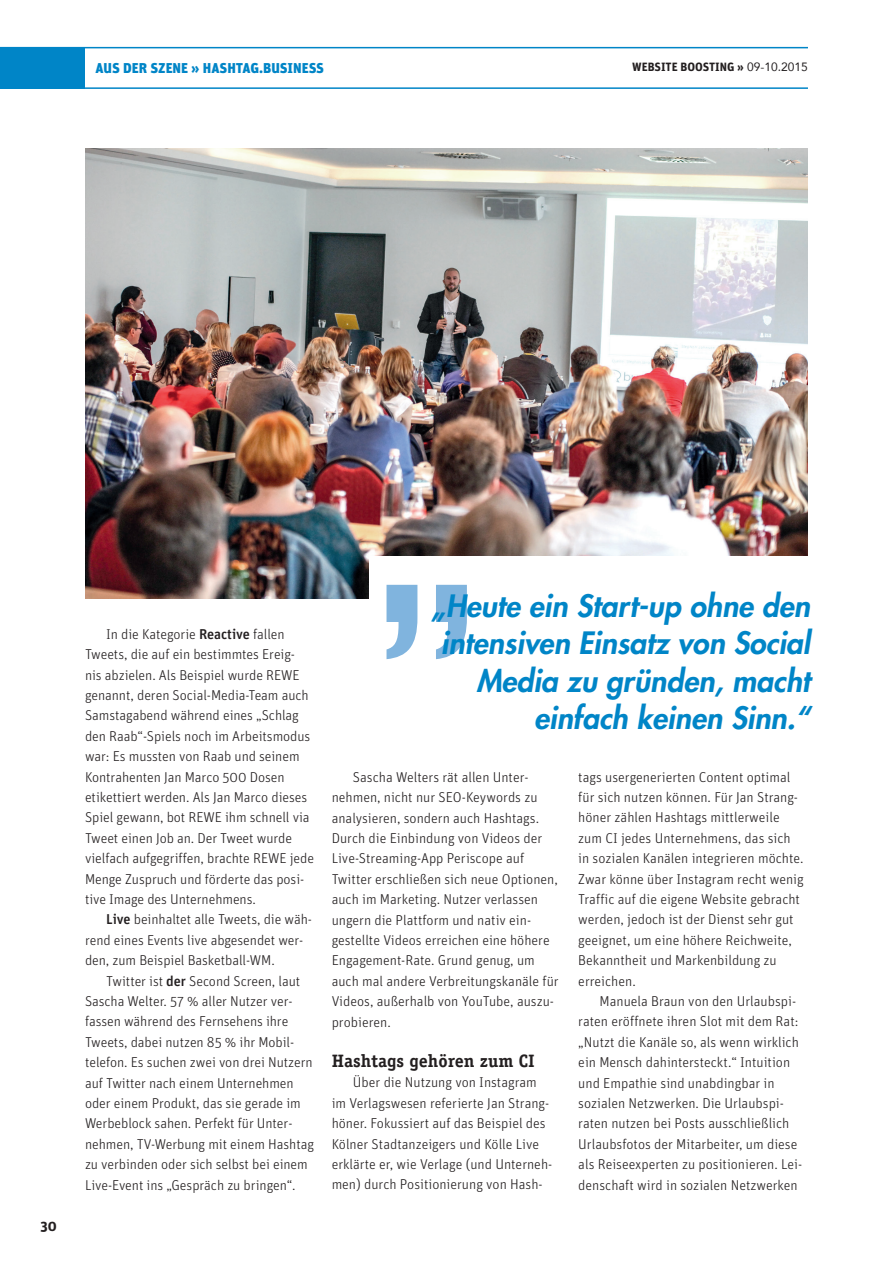
<style>
.page{position:relative;width:893px;height:1263px;background:#fff}
.page>*{position:absolute;margin:0;border:0;box-sizing:border-box;transform-origin:0 0}
.t1{font:italic 800 30px/37.5px "Futura Std";color:#0085c7;text-align:right}
.t2{font:700 18px "Officina Serif Std";color:#231f20}
.t3{font:300 14.25px/20.4px "Unit";color:#231f20}
.t4{font:900 14.25px "Unit";color:#0085c7}
.t5{font:700 14.25px "Unit";color:#231f20}
.t6{font:700 12px "Unit";color:#231f20}
.s1{font-family:"Avenir";font-weight:400}
.s2{font-weight:500}
</style>
<div class="page">
<div style="left:0;top:47px;width:85px;height:41px;background:#0085c7"></div>
<hr style="left:0;top:47px;width:808px;height:1px;background:#0085c7">
<hr style="left:0;top:87px;width:808px;height:2px;background:#0085c7">
<img style="left:85px;top:148px;width:723px;height:450px">
<div style="left:370px;top:556px;width:472px;height:72px;background:#fff"></div>
<svg style="left:386px;top:585px;width:81px;height:74px"></svg>
<p class="t4" style="left:96px;top:59px;width:230px">AUS DER SZENE » HASHTAG.BUSINESS</p>
<p class="t6" style="left:632px;top:59px;width:177px">WEBSITE BOOSTING » <span class="s1">09-10.2015</span></p>
<p class="t5" style="left:41px;top:1216px;width:18px">30</p>
<p class="t3" style="left:85px;top:624px;width:231px;text-indent:21px">In die Kategorie <span class="s2">Reactive</span> fallen Tweets, die auf ein bestimmtes Ereig&shy;nis abzielen. Als Beispiel wurde REWE genannt, deren Social-Media-Team auch Samstagabend während eines „Schlag den Raab“-Spiels noch im Arbeitsmodus war: Es mussten von Raab und seinem Kontrahenten Jan Marco 500 Dosen etikettiert werden. Als Jan Marco dieses Spiel gewann, bot REWE ihm schnell via Tweet einen Job an. Der Tweet wurde vielfach aufgegriffen, brachte REWE jede Menge Zuspruch und förderte das posi&shy;tive Image des Unternehmens.</p>
<p class="t3" style="left:85px;top:909px;width:229px;text-indent:21px"><span class="s2">Live</span> beinhaltet alle Tweets, die wäh&shy;rend eines Events live abgesendet wer&shy;den, zum Beispiel Basketball-WM.</p>
<p class="t3" style="left:85px;top:970px;width:230px;text-indent:21px">Twitter ist <span class="s2">der</span> Second Screen, laut Sascha Welter. 57 % aller Nutzer ver&shy;fassen während des Fernsehens ihre Tweets, dabei nutzen 85 % ihr Mobil&shy;telefon. Es suchen zwei von drei Nutzern auf Twitter nach einem Unternehmen oder einem Produkt, das sie gerade im Werbeblock sahen. Perfekt für Unter&shy;nehmen, TV-Werbung mit einem Hashtag zu verbinden oder sich selbst bei einem Live-Event ins „Gespräch zu bringen“.</p>
<h1 class="t1" style="left:431px;top:587px;width:381px">„Heute ein Start-up ohne den intensiven Einsatz von Social<br>Media zu gründen, macht einfach keinen Sinn.“</h1>
<p class="t3" style="left:332px;top:766px;width:229px;text-indent:21px">Sascha Welters rät allen Unter&shy;nehmen, nicht nur SEO-Keywords zu analysieren, sondern auch Hashtags.<br>Durch die Einbindung von Videos der Live-Streaming-App Periscope auf Twitter erschließen sich neue Optionen, auch im Marketing. Nutzer verlassen ungern die Plattform und nativ ein&shy;gestellte Videos erreichen eine höhere Engagement-Rate. Grund genug, um auch mal andere Verbreitungskanäle für Videos, außerhalb von YouTube, auszu&shy;probieren.</p>
<p class="t2" style="left:332px;top:1049px;width:205px">Hashtags gehören zum CI</p>
<p class="t3" style="left:332px;top:1072px;width:222px;text-indent:21px">Über die Nutzung von Instagram im Verlagswesen referierte Jan Strang&shy;höner. Fokussiert auf das Beispiel des Kölner Stadtanzeigers und Kölle Live erklärte er, wie Verlage (und Unterneh&shy;men) durch Positionierung von Hash-</p>
<p class="t3" style="left:578px;top:766px;width:227px">tags usergenerierten Content optimal für sich nutzen können. Für Jan Strang&shy;höner zählen Hashtags mittlerweile zum CI jedes Unternehmens, das sich in sozialen Kanälen integrieren möchte.<br>Zwar könne über Instagram recht wenig Traffic auf die eigene Website gebracht werden, jedoch ist der Dienst sehr gut geeignet, um eine höhere Reichweite, Bekanntheit und Markenbildung zu erreichen.</p>
<p class="t3" style="left:578px;top:991px;width:225px;text-indent:21px">Manuela Braun von den Urlaubspi&shy;raten eröffnete ihren Slot mit dem Rat: „Nutzt die Kanäle so, als wenn wirklich ein Mensch dahintersteckt.“ Intuition und Empathie sind unabdingbar in sozialen Netzwerken. Die Urlaubspi&shy;raten nutzen bei Posts ausschließlich Urlaubsfotos der Mitarbeiter, um diese als Reiseexperten zu positionieren. Lei&shy;denschaft wird in sozialen Netzwerken</p>
</div>
